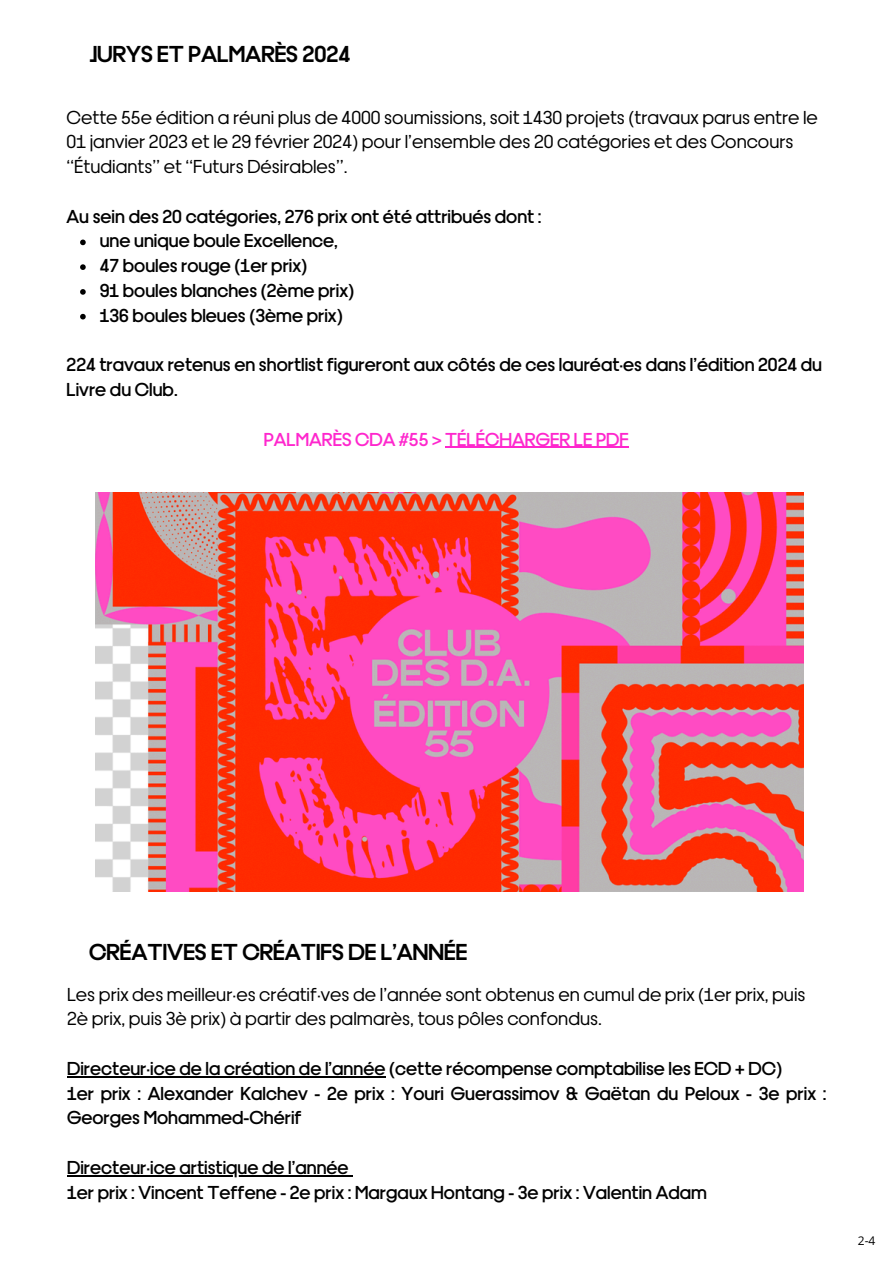
<style>
.page{position:relative;width:894px;height:1264px;background:#fff}
.page>*{position:absolute;margin:0;border:0;box-sizing:border-box;transform-origin:0 0}
.t1{font:700 24px "Dr";color:#000}
.t2{font:500 19.5px/24.8px "Dr";color:#000}
.t3{font:19.5px/24.8px "Dr";color:#000}
.t4{font:500 19.5px "Dr";color:#fe27cd}
.t5{font:12px "Open Sans";color:#000}
</style>
<div class="page">
<img style="left:96px;top:493px;width:707px;height:398px">
<svg style="left:80px;top:239px;width:6px;height:6px"></svg>
<svg style="left:80px;top:264px;width:6px;height:6px"></svg>
<svg style="left:80px;top:289px;width:6px;height:6px"></svg>
<svg style="left:80px;top:314px;width:6px;height:5px"></svg>
<hr style="left:445px;top:446px;width:183px;height:2px;background:#fe27cd">
<hr style="left:67px;top:1076px;width:318px;height:1px;background:#000">
<hr style="left:67px;top:1175px;width:281px;height:1px;background:#000">
<h3 class="t1" style="left:89px;top:38px;width:262px">JURYS ET PALMARÈS 2024</h3>
<p class="t3" style="left:67px;top:103px;width:752px">Cette 55e édition a réuni plus de 4000 soumissions, soit 1430 projets (travaux parus entre le<br>01 janvier 2023 et le 29 février 2024) pour l’ensemble des 20 catégories et des Concours “Étudiants” et “Futurs Désirables”.</p>
<p class="t2" style="left:67px;top:202px;width:476px">Au sein des 20 catégories, 276 prix ont été attribués dont :</p>
<p class="t2" style="left:100px;top:227px;width:240px">une unique boule Excellence,</p>
<p class="t2" style="left:100px;top:252px;width:209px">47 boules rouge (1er prix)</p>
<h3 class="t2" style="left:100px;top:276px;width:256px">91 boules blanches (2ème prix)</h3>
<h2 class="t2" style="left:100px;top:301px;width:244px">136 boules bleues (3ème prix)</h2>
<p class="t2" style="left:67px;top:351px;width:756px">224 travaux retenus en shortlist figureront aux côtés de ces lauréat·es dans l’édition 2024 du<br>Livre du Club.</p>
<h1 class="t4" style="left:264px;top:426px;width:366px">PALMARÈS CDA #55 &gt; TÉLÉCHARGER LE PDF</h1>
<h4 class="t1" style="left:89px;top:935px;width:379px">CRÉATIVES ET CRÉATIFS DE L’ANNÉE</h4>
<h3 class="t3" style="left:67px;top:980px;width:739px">Les prix des meilleur·es créatif·ves de l’année sont obtenus en cumul de prix (1er prix, puis<br>2è prix, puis 3è prix) à partir des palmarès, tous pôles confondus.</h3>
<h3 class="t2" style="left:67px;top:1054px;width:760px">Directeur·ice de la création de l’année (cette récompense comptabilise les ECD + DC)<br>1er prix : Alexander Kalchev - 2e prix : Youri Guerassimov &amp; Gaëtan du Peloux - 3e prix :<br>Georges Mohammed-Chérif</h3>
<p class="t2" style="left:67px;top:1153px;width:641px">Directeur·ice artistique de l’année<br>1er prix : Vincent Teffene - 2e prix : Margaux Hontang - 3e prix : Valentin Adam</p>
<h4 class="t5" style="left:857px;top:1231px;width:19px">2-4</h4>
</div>
